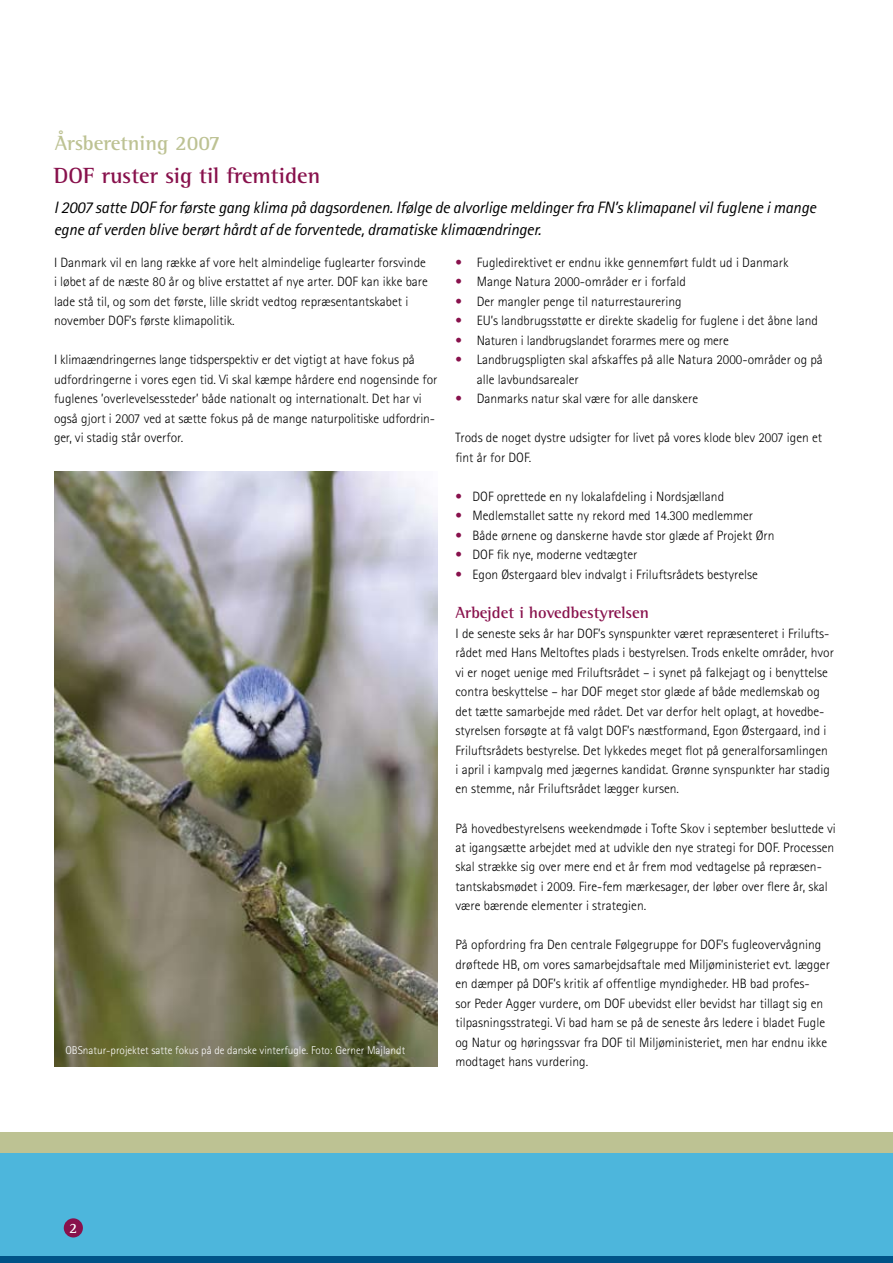
<style>
.page{position:relative;width:893px;height:1263px;background:#fff}
.page>*{position:absolute;margin:0;border:0;box-sizing:border-box;transform-origin:0 0}
.t1{font:700 22.5px "Rotis Semi Serif Std";color:#88114c}
.t2{font:700 21px "Rotis Semi Serif Std";color:#bdc293}
.t3{font:italic 16.5px/22.5px "Rotis Sans Serif Std";letter-spacing:-.01em;color:#000}
.t4{font:700 16.5px "Rotis Semi Serif Std";color:#88114c}
.t5{font:700 14.55px "Rotis Semi Serif Std";color:#fff}
.t6{font:300 13.5px/19.5px "Rotis Sans Serif Std";color:#000}
.t7{font:300 11.25px "Rotis Sans Serif Std";color:#fff}
.s1{color:#88114c}
</style>
<div class="page">
<div style="left:0;top:1255px;width:893px;height:8px;background:#005387"></div>
<div style="left:0;top:1153px;width:893px;height:102px;background:#4db6dc"></div>
<div style="left:0;top:1132px;width:893px;height:21px;background:#bdc293"></div>
<img style="left:54px;top:472px;width:383px;height:594px">
<div style="left:64px;top:1218px;width:19px;height:19px;background:#88114c;border-radius:50%"></div>
<h2 class="t2" style="left:55px;top:130px;width:167px">Årsberetning 2007</h2>
<h1 class="t1" style="left:54px;top:162px;width:268px">DOF ruster sig til fremtiden</h1>
<p class="t3" style="left:54px;top:196px;width:764px">I 2007 satte DOF for første gang klima på dagsordenen. Ifølge de alvorlige meldinger fra FN’s klimapanel vil fuglene i mange egne af verden blive berørt hårdt af de forventede, dramatiske klimaændringer.</p>
<p class="t6" style="left:54px;top:252px;width:375px">I Danmark vil en lang række af vore helt almindelige fuglearter forsvinde i løbet af de næste 80 år og blive erstattet af nye arter. DOF kan ikke bare lade stå til, og som det første, lille skridt vedtog repræsentantskabet i november DOF’s første klimapolitik.</p>
<p class="t6" style="left:54px;top:350px;width:385px">I klimaændringernes lange tidsperspektiv er det vigtigt at have fokus på udfordringerne i vores egen tid. Vi skal kæmpe hårdere end nogensinde for fuglenes ’overlevelsessteder’ både nationalt og internationalt. Det har vi også gjort i 2007 ved at sætte fokus på de mange naturpolitiske udfordrin&shy;ger, vi stadig står overfor.</p>
<p class="t7" style="left:65px;top:1043px;width:341px">OBSnatur-projektet satte fokus på de danske vinterfugle. Foto: Gerner Majlandt</p>
<p class="t6" style="left:455px;top:252px;width:334px"><span class="s1">•</span> Fugledirektivet er endnu ikke gennemført fuldt ud i Danmark</p>
<p class="t6" style="left:455px;top:272px;width:232px"><span class="s1">•</span> Mange Natura 2000-områder er i forfald</p>
<p class="t6" style="left:455px;top:291px;width:228px"><span class="s1">•</span> Der mangler penge til naturrestaurering</p>
<p class="t6" style="left:455px;top:311px;width:364px"><span class="s1">•</span> EU’s landbrugsstøtte er direkte skadelig for fuglene i det åbne land</p>
<p class="t6" style="left:455px;top:330px;width:275px"><span class="s1">•</span> Naturen i landbrugslandet forarmes mere og mere</p>
<p class="t6" style="left:477px;top:350px;width:348px;text-indent:-21px"><span class="s1">•</span> Landbrugspligten skal afskaffes på alle Natura 2000-områder og på alle lavbundsarealer</p>
<p class="t6" style="left:455px;top:389px;width:244px"><span class="s1">•</span> Danmarks natur skal være for alle danskere</p>
<p class="t6" style="left:455px;top:428px;width:368px">Trods de noget dystre udsigter for livet på vores klode blev 2007 igen et fint år for DOF.</p>
<p class="t6" style="left:455px;top:486px;width:270px"><span class="s1">•</span> DOF oprettede en ny lokalafdeling i Nordsjælland</p>
<p class="t6" style="left:455px;top:506px;width:299px"><span class="s1">•</span> Medlemstallet satte ny rekord med 14.300 medlemmer</p>
<p class="t6" style="left:455px;top:525px;width:320px"><span class="s1">•</span> Både ørnene og danskerne havde stor glæde af Projekt Ørn</p>
<p class="t6" style="left:455px;top:545px;width:184px"><span class="s1">•</span> DOF fik nye, moderne vedtægter</p>
<p class="t6" style="left:455px;top:564px;width:304px"><span class="s1">•</span> Egon Østergaard blev indvalgt i Friluftsrådets bestyrelse</p>
<p class="t4" style="left:455px;top:603px;width:195px">Arbejdet i hovedbestyrelsen</p>
<p class="t6" style="left:455px;top:623px;width:380px">I de seneste seks år har DOF’s synspunkter været repræsenteret i Frilufts&shy;rådet med Hans Meltoftes plads i bestyrelsen. Trods enkelte områder, hvor vi er noget uenige med Friluftsrådet – i synet på falkejagt og i benyttelse contra beskyttelse – har DOF meget stor glæde af både medlemskab og det tætte samarbejde med rådet. Det var derfor helt oplagt, at hovedbe&shy;styrelsen forsøgte at få valgt DOF’s næstformand, Egon Østergaard, ind i Friluftsrådets bestyrelse. Det lykkedes meget flot på generalforsamlingen i april i kampvalg med jægernes kandidat. Grønne synspunkter har stadig en stemme, når Friluftsrådet lægger kursen.</p>
<p class="t6" style="left:455px;top:818px;width:382px">På hovedbestyrelsens weekendmøde i Tofte Skov i september besluttede vi at igangsætte arbejdet med at udvikle den nye strategi for DOF. Processen skal strække sig over mere end et år frem mod vedtagelse på repræsen&shy;tantskabsmødet i 2009. Fire-fem mærkesager, der løber over flere år, skal være bærende elementer i strategien.</p>
<p class="t6" style="left:455px;top:935px;width:376px">På opfordring fra Den centrale Følgegruppe for DOF’s fugleovervågning drøftede HB, om vores samarbejdsaftale med Miljøministeriet evt. lægger en dæmper på DOF’s kritik af offentlige myndigheder. HB bad profes-<br>sor Peder Agger vurdere, om DOF ubevidst eller bevidst har tillagt sig en tilpasningsstrategi. Vi bad ham se på de seneste års ledere i bladet Fugle og Natur og høringssvar fra DOF til Miljøministeriet, men har endnu ikke modtaget hans vurdering.</p>
<p class="t5" style="left:69px;top:1219px;width:10px">2</p>
</div>
